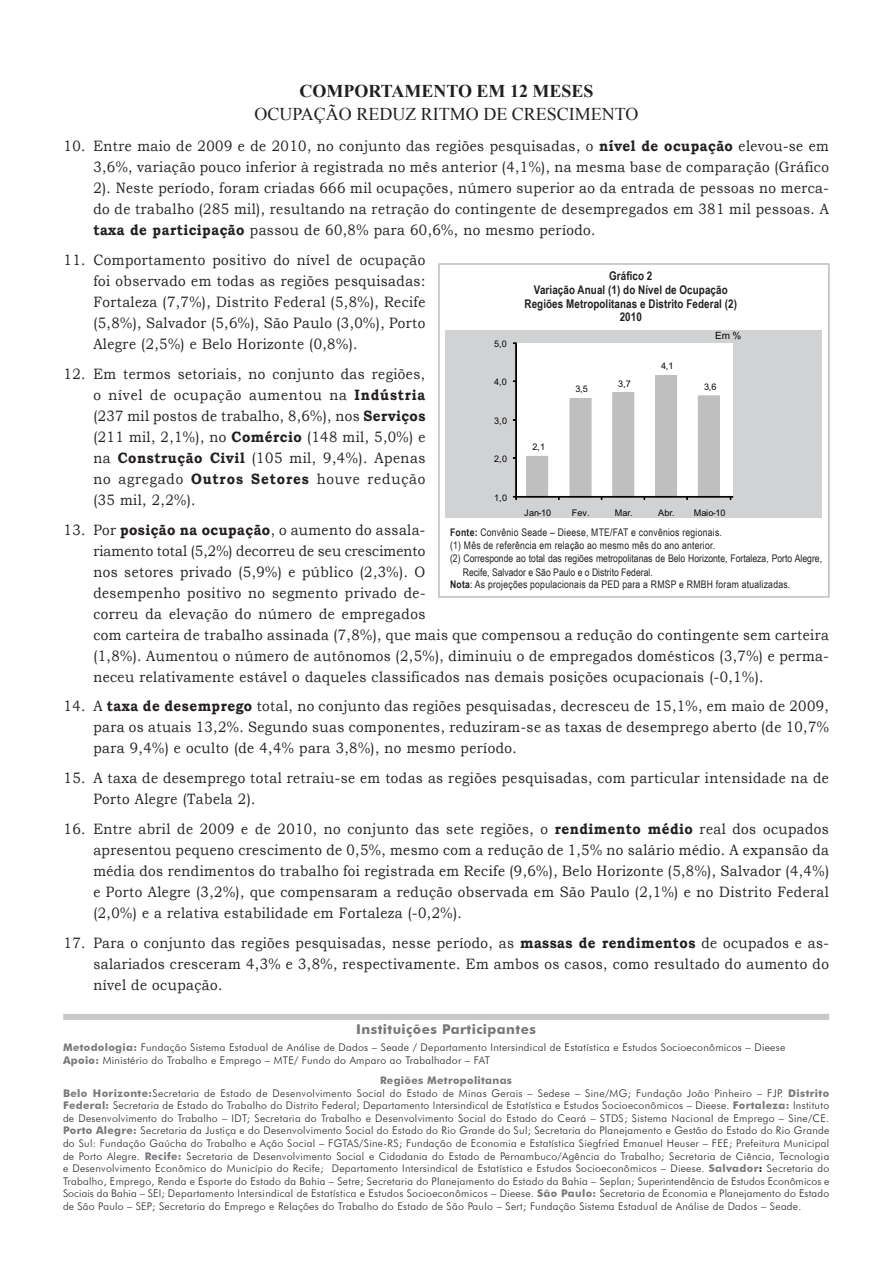
<style>
.page{position:relative;width:893px;height:1263px;background:#fff}
.page>*{position:absolute;margin:0;border:0;box-sizing:border-box;transform-origin:0 0}
.t1{font:18px "Times New Roman";color:#231f20}
.t2{font:700 18px "Times New Roman";color:#231f20}
.t3{font:15px/21px "Bookman Old Style";letter-spacing:.03em;color:#231f20;text-align:justify;scale:.9 1}
.t4{font:700 13.5px "Futura BT";letter-spacing:.03em;color:#76787b}
.t5{font:700 12px/13.6px "Arial Narrow";letter-spacing:.005em;color:#231f20;text-align:center}
.t6{font:300 10.5px/12.6px "Futura BT";letter-spacing:.03em;color:#231f20}
.t7{font:10.5px "Arial Narrow";letter-spacing:.025em;color:#231f20}
.t8{font:10.5px "Arial Narrow";color:#231f20}
.t9{font:10.05px "Arial";color:#050504}
.t10{font:9.15px "Arial";letter-spacing:-.015em;color:#050504}
.s1{font-weight:700}
.s2{font-weight:700;color:#76787b}
</style>
<div class="page">
<div style="left:63px;top:1014px;width:766px;height:6px;background:#c7c8ca"></div>
<div style="left:446px;top:330px;width:376px;height:188px;background:#d1d2d4"></div>
<div style="left:438px;top:263px;width:392px;height:335px;border:2px solid #bcbdc0"></div>
<div style="left:516px;top:343px;width:217px;height:153px;background:#fff"></div>
<svg style="left:525px;top:456px;width:24px;height:42px"></svg>
<svg style="left:569px;top:398px;width:23px;height:100px;background:#c1c0c0"></svg>
<svg style="left:611px;top:392px;width:24px;height:106px;background:#c3c2c2"></svg>
<svg style="left:654px;top:375px;width:24px;height:123px;background:#c3c2c2"></svg>
<svg style="left:697px;top:395px;width:24px;height:103px;background:#c3c2c2"></svg>
<div style="left:515px;top:343px;width:2px;height:154px;background:#050504;border:1px solid #050504"></div>
<hr style="left:516px;top:496px;width:217px;height:1px;background:#050504">
<p class="t2" style="left:299px;top:79px;width:296px">COMPORTAMENTO EM 12 MESES</p>
<p class="t1" style="left:254px;top:102px;width:386px">OCUPAÇÃO REDUZ RITMO DE CRESCIMENTO</p>
<p class="t3" style="left:93px;top:135px;width:819px;text-indent:-30px">10. Entre maio de 2009 e de 2010, no conjunto das regiões pesquisadas, o <span class="s1">nível de ocupação</span> elevou-se em 3,6%, variação pouco inferior à registrada no mês anterior (4,1%), na mesma base de comparação (Gráfico 2). Neste período, foram criadas 666 mil ocupações, número superior ao da entrada de pessoas no merca&shy;do de trabalho (285 mil), resultando na retração do contingente de desempregados em 381 mil pessoas. A <span class="s1">taxa de participação</span> passou de 60,8% para 60,6%, no mesmo período.</p>
<p class="t3" style="left:93px;top:249px;width:370px;text-indent:-30px">11. Comportamento positivo do nível de ocupação foi observado em todas as regiões pesquisadas:<br>Fortaleza (7,7%), Distrito Federal (5,8%), Recife (5,8%), Salvador (5,6%), São Paulo (3,0%), Porto Alegre (2,5%) e Belo Horizonte (0,8%).</p>
<p class="t3" style="left:93px;top:363px;width:370px;text-indent:-30px">12. Em termos setoriais, no conjunto das regiões, o nível de ocupação aumentou na <span class="s1">Indústria </span>(237 mil postos de trabalho, 8,6%), nos <span class="s1">Serviços </span>(211 mil, 2,1%), no <span class="s1">Comércio</span> (148 mil, 5,0%) e na <span class="s1">Construção Civil</span> (105 mil, 9,4%). Apenas no agregado <span class="s1">Outros Setores</span> houve redução (35 mil, 2,2%).</p>
<p class="t3" style="left:93px;top:519px;width:819px;text-align:left;text-indent:-30px">13. Por <span class="s1">posição na ocupação</span>, o aumento do assala-<br>riamento total (5,2%) decorreu de seu crescimento<br>nos setores privado (5,9%) e público (2,3%). O<br>desempenho positivo no segmento privado de-<br>correu da elevação do número de empregados<br>com carteira de trabalho assinada (7,8%), que mais que compensou a redução do contingente sem carteira (1,8%). Aumentou o número de autônomos (2,5%), diminuiu o de empregados domésticos (3,7%) e perma&shy;neceu relativamente estável o daqueles classificados nas demais posições ocupacionais (-0,1%).</p>
<p class="t3" style="left:93px;top:696px;width:819px;text-indent:-30px">14. A <span class="s1">taxa de desemprego</span> total, no conjunto das regiões pesquisadas, decresceu de 15,1%, em maio de 2009, para os atuais 13,2%. Segundo suas componentes, reduziram-se as taxas de desemprego aberto (de 10,7% para 9,4%) e oculto (de 4,4% para 3,8%), no mesmo período.</p>
<p class="t3" style="left:93px;top:768px;width:819px;text-indent:-30px">15. A taxa de desemprego total retraiu-se em todas as regiões pesquisadas, com particular intensidade na de<br>Porto Alegre (Tabela 2).</p>
<p class="t3" style="left:93px;top:819px;width:819px;text-indent:-30px">16. Entre abril de 2009 e de 2010, no conjunto das sete regiões, o <span class="s1">rendimento médio</span> real dos ocupados apresentou pequeno crescimento de 0,5%, mesmo com a redução de 1,5% no salário médio. A expansão da média dos rendimentos do trabalho foi registrada em Recife (9,6%), Belo Horizonte (5,8%), Salvador (4,4%) e Porto Alegre (3,2%), que compensaram a redução observada em São Paulo (2,1%) e no Distrito Federal (2,0%) e a relativa estabilidade em Fortaleza (-0,2%).</p>
<p class="t3" style="left:93px;top:933px;width:819px;text-indent:-30px">17. Para o conjunto das regiões pesquisadas, nesse período, as <span class="s1">massas de rendimentos</span> de ocupados e as&shy;salariados cresceram 4,3% e 3,8%, respectivamente. Em ambos os casos, como resultado do aumento do nível de ocupação.</p>
<p class="t4" style="left:356px;top:1021px;width:181px">I nstituições Participantes</p>
<p class="t6" style="left:63px;top:1041px;width:724px"><span class="s2">Metodologia:</span> Fundação Sistema Estadual de Análise de Dados – Seade / Departamento Intersindical de Estatística e Estudos Socioeconômicos – Dieese<br><span class="s2">Apoio:</span> Ministério do Trabalho e Emprego – MTE/ Fundo do Amparo ao Trabalhador – FAT</p>
<p class="t6" style="left:63px;top:1074px;width:768px;text-indent:317px"><span class="s2">Regiões Metropolitanas<br>Belo Horizonte:</span>Secretaria de Estado de Desenvolvimento Social do Estado de Minas Gerais – Sedese – Sine/MG; Fundação João Pinheiro – FJP. <span class="s2">Distrito Federal:</span> Secretaria de Estado do Trabalho do Distrito Federal; Departamento Intersindical de Estatística e Estudos Socioeconômicos – Dieese. <span class="s2">Fortaleza:</span> Instituto de Desenvolvimento do Trabalho – IDT; Secretaria do Trabalho e Desenvolvimento Social do Estado do Ceará – STDS; Sistema Nacional de Emprego – Sine/CE.<br><span class="s2">Porto Alegre:</span> Secretaria da Justiça e do Desenvolvimento Social do Estado do Rio Grande do Sul; Secretaria do Planejamento e Gestão do Estado do Rio Grande do Sul: Fundação Gaúcha do Trabalho e Ação Social – FGTAS/Sine-RS; Fundação de Economia e Estatística Siegfried Emanuel Heuser – FEE; Prefeitura Municipal de Porto Alegre. <span class="s2">Recife:</span> Secretaria de Desenvolvimento Social e Cidadania do Estado de Pernambuco/Agência do Trabalho; Secretaria de Ciência, Tecnologia e Desenvolvimento Econômico do Município do Recife; Departamento Intersindical de Estatística e Estudos Socioeconômicos – Dieese. <span class="s2">Salvador</span><span class="s1">:</span> Secretaria do Trabalho, Emprego, Renda e Esporte do Estado da Bahia – Setre; Secretaria do Planejamento do Estado da Bahia – Seplan; Superintendência de Estudos Econômicos e Sociais da Bahia – SEI; Departamento Intersindical de Estatística e Estudos Socioeconômicos – Dieese. <span class="s2">São Paulo:</span> Secretaria de Economia e Planejamento do Estado de São Paulo – SEP; Secretaria do Emprego e Relações do Trabalho do Estado de São Paulo – Sert; Fundação Sistema Estadual de Análise de Dados – Seade.</p>
<p class="t5" style="left:525px;top:269px;width:214px">Gráfico 2<br>Variação Anual (1) do Nível de Ocupação<br>Regiões Metropolitanas e Distrito Federal (2)<br>2010</p>
<p class="t9" style="left:715px;top:329px;width:28px">Em %</p>
<p class="t10" style="left:494px;top:338px;width:14px">5,0</p>
<p class="t10" style="left:661px;top:361px;width:14px">4,1</p>
<p class="t10" style="left:494px;top:377px;width:14px">4,0</p>
<p class="t10" style="left:618px;top:378px;width:14px">3,7</p>
<p class="t10" style="left:704px;top:381px;width:14px">3,6</p>
<p class="t10" style="left:575px;top:384px;width:14px">3,5</p>
<p class="t10" style="left:494px;top:415px;width:14px">3,0</p>
<p class="t10" style="left:533px;top:442px;width:14px">2,1</p>
<p class="t10" style="left:494px;top:454px;width:14px">2,0</p>
<p class="t10" style="left:494px;top:492px;width:14px">1,0</p>
<p class="t10" style="left:524px;top:507px;width:28px">Jan-10</p>
<p class="t10" style="left:572px;top:507px;width:19px">Fev.</p>
<p class="t10" style="left:615px;top:507px;width:19px">Mar.</p>
<p class="t10" style="left:658px;top:507px;width:18px">Abr.</p>
<p class="t10" style="left:694px;top:507px;width:33px">Maio-10</p>
<p class="t7" style="left:450px;top:526px;width:273px"><span class="s1">Fonte:</span> Convênio Seade – Dieese, MTE/FAT e convênios regionais.</p>
<p class="t7" style="left:450px;top:540px;width:267px">(1) Mês de referência em relação ao mesmo mês do ano anterior.</p>
<p class="t8" style="left:450px;top:552px;width:373px">(2) Corresponde ao total das regiões metropolitanas de Belo Horizonte, Fortaleza, Porto Alegre,</p>
<p class="t8" style="left:463px;top:566px;width:191px">Recife, Salvador e São Paulo e o Distrito Federal.</p>
<p class="t7" style="left:450px;top:578px;width:342px"><span class="s1">Nota</span>: As projeções populacionais da PED para a RMSP e RMBH foram atualizadas.</p>
</div>
